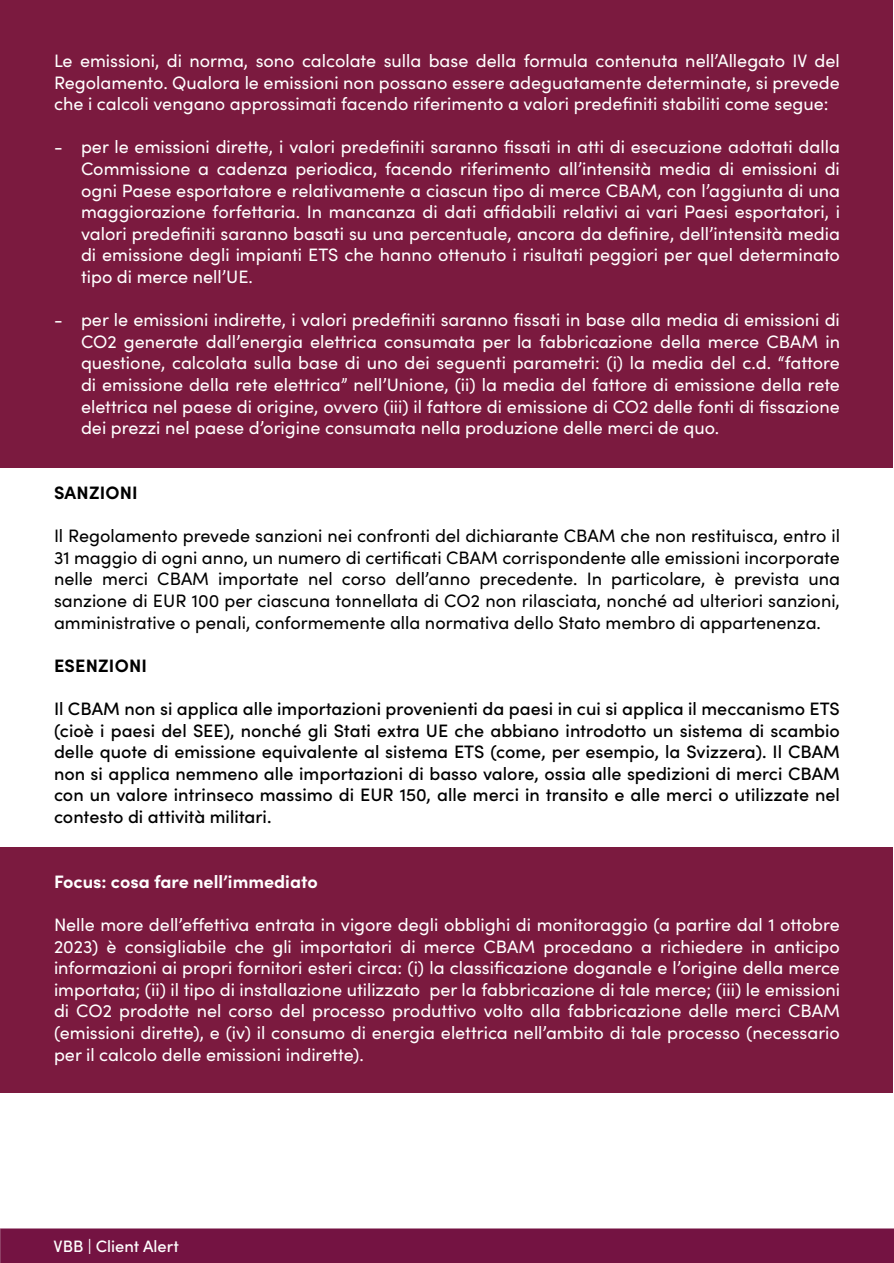
<style>
.page{position:relative;width:894px;height:1263px;background:#fff}
.page>*{position:absolute;margin:0;border:0;box-sizing:border-box;transform-origin:0 0}
.t1{font:18px/21.6px "Sofia Pro";color:#fff;text-align:justify}
.t2{font:500 18px/21.6px "Sofia Pro";color:#000;text-align:justify}
.t3{font:18px/21.6px "Sofia Pro";color:#000;text-align:justify}
.t4{font:700 18px "Sofia Pro";color:#fff}
.t5{font:700 18px "Sofia Pro";letter-spacing:.01em;color:#000}
.t6{font:500 16.5px "Sofia Pro";color:#fff}
</style>
<div class="page">
<svg style="left:0;top:1228px;width:1px;height:35px"></svg>
<div style="left:1px;top:1228px;width:893px;height:35px;background:#741342;border:2px solid #741342"></div>
<div style="left:0;top:848px;width:892px;height:246px;background:#7b1a3f"></div>
<div style="left:0;top:0;width:892px;height:468px;background:#7b1a3f"></div>
<p class="t1" style="left:54px;top:49px;width:788px">Le emissioni, di norma, sono calcolate sulla base della formula contenuta nell’Allegato IV del Regolamento. Qualora le emissioni non possano essere adeguatamente determinate, si prevede che i calcoli vengano approssimati facendo riferimento a valori predefiniti stabiliti come segue:</p>
<p class="t1" style="left:81px;top:135px;width:761px;text-indent:-27px">- per le emissioni dirette, i valori predefiniti saranno fissati in atti di esecuzione adottati dalla Commissione a cadenza periodica, facendo riferimento all’intensità media di emissioni di ogni Paese esportatore e relativamente a ciascun tipo di merce CBAM, con l’aggiunta di una maggiorazione forfettaria. In mancanza di dati affidabili relativi ai vari Paesi esportatori, i valori predefiniti saranno basati su una percentuale, ancora da definire, dell’intensità media di emissione degli impianti ETS che hanno ottenuto i risultati peggiori per quel determinato tipo di merce nell’UE.</p>
<p class="t1" style="left:81px;top:308px;width:761px;text-indent:-27px">- per le emissioni indirette, i valori predefiniti saranno fissati in base alla media di emissioni di CO2 generate dall’energia elettrica consumata per la fabbricazione della merce CBAM in questione, calcolata sulla base di uno dei seguenti parametri: (i) la media del c.d. “fattore di emissione della rete elettrica” nell’Unione, (ii) la media del fattore di emissione della rete elettrica nel paese di origine, ovvero (iii) il fattore di emissione di CO2 delle fonti di fissazione dei prezzi nel paese d’origine consumata nella produzione delle merci de quo.</p>
<p class="t5" style="left:54px;top:479px;width:85px">SANZIONI</p>
<p class="t3" style="left:54px;top:524px;width:788px">Il Regolamento prevede sanzioni nei confronti del dichiarante CBAM che non restituisca, entro il 31 maggio di ogni anno, un numero di certificati CBAM corrispondente alle emissioni incorporate nelle merci CBAM importate nel corso dell’anno precedente. In particolare, è prevista una sanzione di EUR 100 per ciascuna tonnellata di CO2 non rilasciata, nonché ad ulteriori sanzioni, amministrative o penali, conformemente alla normativa dello Stato membro di appartenenza.</p>
<p class="t5" style="left:54px;top:652px;width:94px">ESENZIONI</p>
<p class="t2" style="left:54px;top:697px;width:788px">Il CBAM non si applica alle importazioni provenienti da paesi in cui si applica il meccanismo ETS (cioè i paesi del SEE), nonché gli Stati extra UE che abbiano introdotto un sistema di scambio delle quote di emissione equivalente al sistema ETS (come, per esempio, la Svizzera). Il CBAM non si applica nemmeno alle importazioni di basso valore, ossia alle spedizioni di merci CBAM con un valore intrinseco massimo di EUR 150, alle merci in transito e alle merci o utilizzate nel contesto di attività militari.</p>
<p class="t4" style="left:54px;top:868px;width:265px">Focus: cosa fare nell’immediato</p>
<p class="t1" style="left:54px;top:913px;width:788px">Nelle more dell’effettiva entrata in vigore degli obblighi di monitoraggio (a partire dal 1 ottobre 2023) è consigliabile che gli importatori di merce CBAM procedano a richiedere in anticipo informazioni ai propri fornitori esteri circa: (i) la classificazione doganale e l’origine della merce importata; (ii) il tipo di installazione utilizzato per la fabbricazione di tale merce; (iii) le emissioni di CO2 prodotte nel corso del processo produttivo volto alla fabbricazione delle merci CBAM (emissioni dirette), e (iv) il consumo di energia elettrica nell’ambito di tale processo (necessario per il calcolo delle emissioni indirette).</p>
<p class="t6" style="left:54px;top:1234px;width:127px">VBB | Client Alert</p>
</div>
